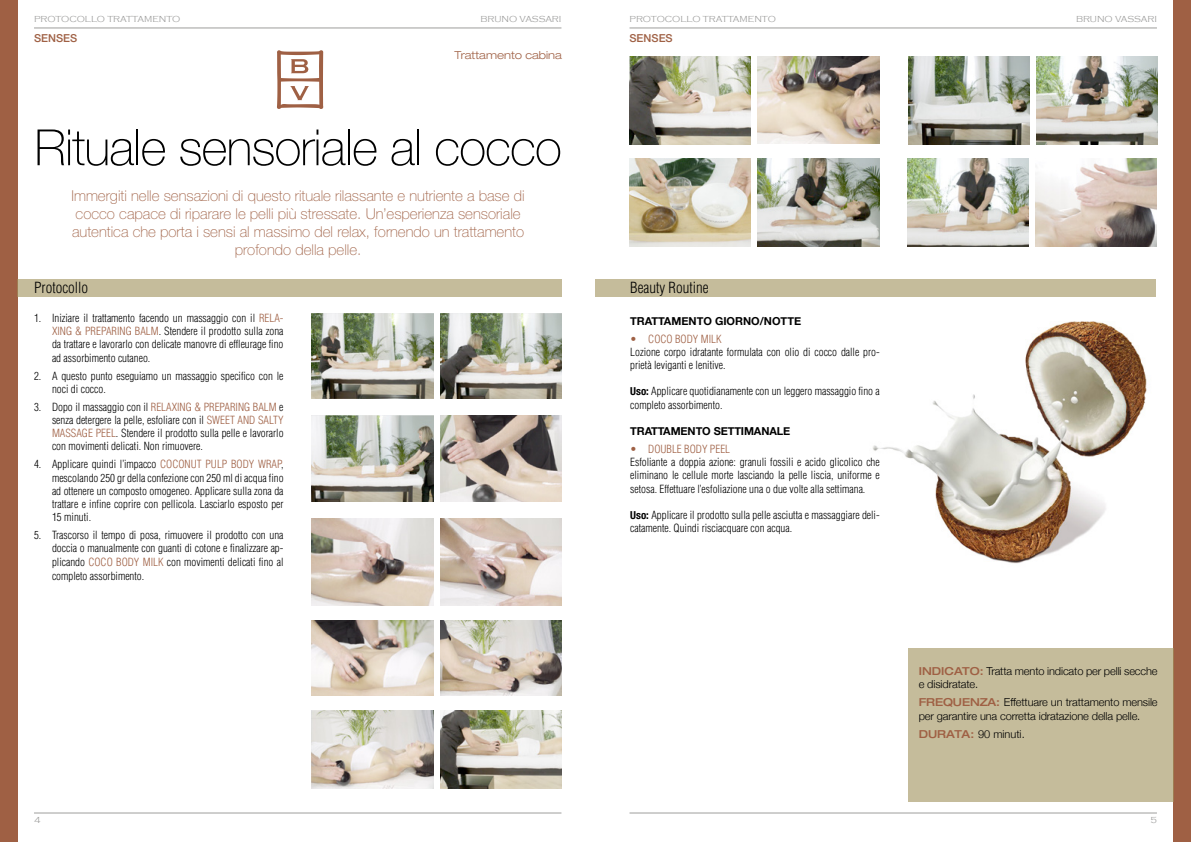
<style>
.page{position:relative;width:1191px;height:842px;background:#fff}
.page>*{position:absolute;margin:0;border:0;box-sizing:border-box;transform-origin:0 0}
.t1{font:100 50px "Helvetica Neue LT Std";letter-spacing:-.02em;color:#000}
.t2{font:100 15px/18px "Helvetica Neue LT Std";color:#9f6044;text-align:center}
.t3{font:300 condensed 15px "Helvetica";color:#000}
.t4{font:300 condensed 11px/13.2px "Helvetica";color:#000;text-align:justify}
.t5{font:300 11px/13.2px "Helvetica Neue";letter-spacing:-.01em;color:#000}
.t6{font:700 11px "Helvetica Neue";letter-spacing:-.01em;color:#000}
.t7{font:300 condensed 11px "Helvetica";color:#9f6044}
.t8{font:300 expanded 11px "Helvetica Neue";color:#9f6044}
.t9{font:500 11px "Helvetica Neue LT Std";color:#9f6044}
.t10{font:300 9px "Copperplate Gothic";color:#9d9d9c}
.s1{color:#9f6044}
.s2{font-family:"Helvetica Neue";font-weight:700}
.s3{font-weight:500;font-stretch:expanded;color:#9f6044}
</style>
<div class="page">
<hr style="left:34px;top:28px;width:527px;height:1px;background:#9e9e9c">
<hr style="left:34px;top:813px;width:527px;height:1px;background:#9e9e9c">
<hr style="left:629px;top:28px;width:528px;height:1px;background:#9e9e9c">
<hr style="left:629px;top:813px;width:528px;height:1px;background:#9e9e9c">
<img style="left:873px;top:321px;width:274px;height:243px">
<div style="left:0;top:0;width:17px;height:842px;background:#9f6044"></div>
<div style="left:1174px;top:0;width:17px;height:842px;background:#9f6044"></div>
<img style="left:440px;top:518px;width:121px;height:88px">
<img style="left:757px;top:57px;width:122px;height:87px">
<img style="left:312px;top:620px;width:121px;height:76px">
<img style="left:629px;top:159px;width:122px;height:87px">
<img style="left:440px;top:620px;width:121px;height:76px">
<img style="left:757px;top:159px;width:122px;height:87px">
<img style="left:312px;top:710px;width:121px;height:78px">
<img style="left:908px;top:57px;width:121px;height:87px">
<img style="left:907px;top:159px;width:121px;height:87px">
<img style="left:440px;top:710px;width:121px;height:78px">
<img style="left:1036px;top:57px;width:121px;height:87px">
<img style="left:1035px;top:159px;width:122px;height:87px">
<div style="left:17px;top:279px;width:544px;height:18px;background:#c5bc9b"></div>
<svg style="left:277px;top:50px;width:46px;height:59px"></svg>
<div style="left:908px;top:649px;width:266px;height:153px;background:#c5bc9b"></div>
<img style="left:440px;top:416px;width:121px;height:85px">
<img style="left:312px;top:416px;width:121px;height:85px">
<img style="left:312px;top:518px;width:121px;height:88px">
<img style="left:629px;top:57px;width:122px;height:87px">
<img style="left:440px;top:314px;width:121px;height:85px">
<img style="left:312px;top:314px;width:121px;height:85px">
<div style="left:595px;top:279px;width:561px;height:18px;background:#c5bc9b"></div>
<p class="t10" style="left:34px;top:14px;width:148px">PROTOCOLLO TRATTAMENTO</p>
<p class="t10" style="left:480px;top:14px;width:82px">BRUNO VASSARI</p>
<p class="t10" style="left:1076px;top:14px;width:82px">BRUNO VASSARI</p>
<p class="t10" style="left:629px;top:14px;width:148px">PROTOCOLLO TRATTAMENTO</p>
<p class="t9" style="left:34px;top:31px;width:45px">SENSES</p>
<p class="t9" style="left:629px;top:31px;width:45px">SENSES</p>
<p class="t8" style="left:454px;top:48px;width:109px">Trattamento cabina</p>
<h1 class="t1" style="left:34px;top:119px;width:529px">Rituale sensoriale al cocco</h1>
<p class="t2" style="left:72px;top:187px;width:454px">Immergiti nelle sensazioni di questo rituale rilassante e nutriente a base di cocco capace di riparare le pelli più stressate. Un’esperienza sensoriale autentica che porta i sensi al massimo del relax, fornendo un trattamento profondo della pelle.</p>
<h2 class="t3" style="left:34px;top:278px;width:56px">Protocollo</h2>
<p class="t4" style="left:52px;top:311px;width:233px;text-indent:-18px">1. Iniziare il trattamento facendo un massaggio con il <span class="s1">RELA-XING &amp; PREPARING BALM</span>. Stendere il prodotto sulla zona da trattare e lavorarlo con delicate manovre di effleurage fino ad assorbimento cutaneo.</p>
<p class="t4" style="left:52px;top:369px;width:233px;text-indent:-18px">2. A questo punto eseguiamo un massaggio specifico con le noci di cocco.</p>
<p class="t4" style="left:52px;top:400px;width:233px;text-indent:-18px">3. Dopo il massaggio con il <span class="s1">RELAXING &amp; PREPARING BALM</span> e senza detergere la pelle, esfoliare con il <span class="s1">SWEET AND SALTY MASSAGE PEEL</span>. Stendere il prodotto sulla pelle e lavorarlo con movimenti delicati. Non rimuovere.</p>
<p class="t4" style="left:52px;top:458px;width:233px;text-indent:-18px">4. Applicare quindi l’impacco <span class="s1">COCONUT PULP BODY WRAP</span>, mescolando 250 gr della confezione con 250 ml di acqua fino ad ottenere un composto omogeneo. Applicare sulla zona da trattare e infine coprire con pellicola. Lasciarlo esposto per 15 minuti.</p>
<p class="t4" style="left:52px;top:528px;width:233px;line-height:13.5px;text-indent:-18px">5. Trascorso il tempo di posa, rimuovere il prodotto con una doccia o manualmente con guanti di cotone e finalizzare ap&shy;plicando <span class="s1">COCO BODY MILK</span> con movimenti delicati fino al completo assorbimento.</p>
<h2 class="t3" style="left:630px;top:278px;width:80px">Beauty Routine</h2>
<p class="t6" style="left:630px;top:312px;width:172px">TRATTAMENTO GIORNO/NOTTE</p>
<p class="t7" style="left:630px;top:332px;width:93px">• COCO BODY MILK</p>
<p class="t4" style="left:630px;top:345px;width:251px">Lozione corpo idratante formulata con olio di cocco dalle pro&shy;prietà leviganti e lenitive.</p>
<p class="t4" style="left:630px;top:385px;width:251px"><span class="s2">Uso:</span> Applicare quotidianamente con un leggero massaggio fino a completo assorbimento.</p>
<p class="t6" style="left:630px;top:422px;width:162px">TRATTAMENTO SETTIMANALE</p>
<p class="t7" style="left:630px;top:442px;width:101px">• DOUBLE BODY PEEL</p>
<p class="t4" style="left:630px;top:455px;width:251px">Esfoliante a doppia azione: granuli fossili e acido glicolico che eliminano le cellule morte lasciando la pelle liscia, uniforme e setosa. Effettuare l’esfoliazione una o due volte alla settimana.</p>
<p class="t4" style="left:630px;top:508px;width:251px"><span class="s2">Uso:</span> Applicare il prodotto sulla pelle asciutta e massaggiare deli&shy;catamente. Quindi risciacquare con acqua.</p>
<p class="t5" style="left:918px;top:664px;width:240px"><span class="s3">INDICATO:</span> Tratta mento indicato per pelli secche e disidratate.</p>
<p class="t5" style="left:918px;top:695px;width:240px"><span class="s3">FREQUENZA:</span> Effettuare un trattamento mensile per garantire una corretta idratazione della pelle.</p>
<p class="t5" style="left:918px;top:726px;width:107px"><span class="s3">DURATA:</span> 90 minuti.</p>
<p class="t10" style="left:34px;top:815px;width:8px">4</p>
<p class="t10" style="left:1150px;top:815px;width:8px">5</p>
</div>
